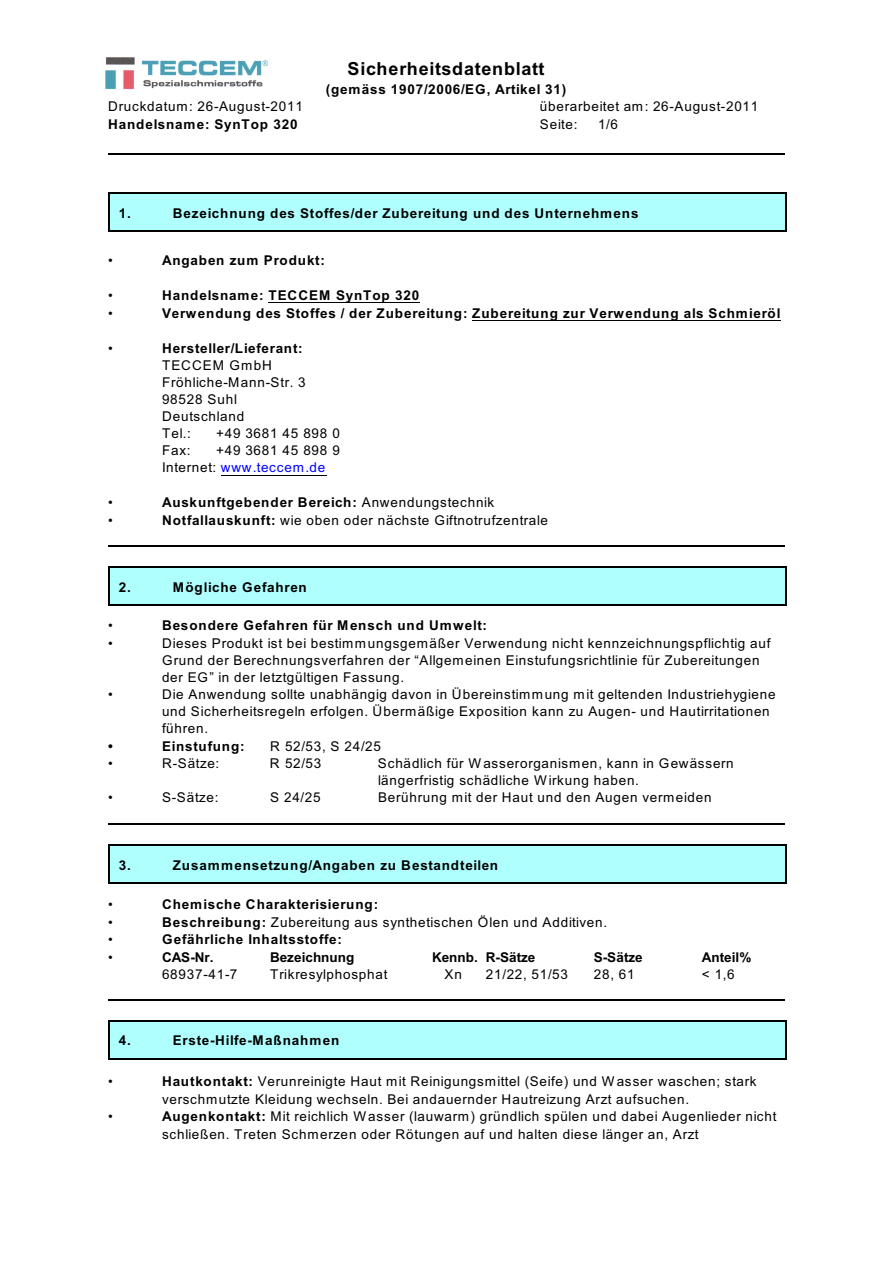
<style>
.page{position:relative;width:894px;height:1263px;background:#fff}
.page>*{position:absolute;margin:0;border:0;box-sizing:border-box;transform-origin:0 0}
.t1{font:700 18px "Arial";letter-spacing:.04em;color:#000}
.t2{font:13.5px/17.1px "Arial";letter-spacing:.06em;color:#000}
.t3{font:700 13.5px "Arial";letter-spacing:.06em;color:#000}
.t4{font:700 13.5px "Arial";letter-spacing:.005em;color:#000}
.s1{color:#00f}
.s2{font-weight:400}
.s3{font-weight:700}
</style>
<div class="page">
<hr style="left:108px;top:153px;width:677px;height:1px;background:#000">
<img style="left:106px;top:57px;width:162px;height:32px">
<div style="left:108px;top:193px;width:679px;height:38px;background:#b0ffff"></div>
<hr style="left:108px;top:193px;width:2px;height:38px;background:#000">
<hr style="left:786px;top:193px;width:1px;height:38px;background:#000">
<hr style="left:108px;top:193px;width:679px;height:1px;background:#000">
<hr style="left:108px;top:230px;width:679px;height:1px;background:#000">
<hr style="left:268px;top:302px;width:152px;height:1px;background:#000">
<hr style="left:472px;top:320px;width:309px;height:1px;background:#000">
<hr style="left:221px;top:475px;width:105px;height:1px;background:#000">
<hr style="left:108px;top:545px;width:677px;height:2px;background:#000">
<hr style="left:108px;top:823px;width:677px;height:1px;background:#000">
<hr style="left:108px;top:999px;width:677px;height:1px;background:#000">
<div style="left:108px;top:567px;width:679px;height:38px;background:#b0ffff"></div>
<hr style="left:108px;top:567px;width:2px;height:38px;background:#000">
<hr style="left:786px;top:567px;width:1px;height:38px;background:#000">
<hr style="left:108px;top:567px;width:679px;height:1px;background:#000">
<hr style="left:108px;top:604px;width:679px;height:1px;background:#000">
<div style="left:108px;top:845px;width:679px;height:38px;background:#b0ffff"></div>
<hr style="left:108px;top:845px;width:2px;height:38px;background:#000">
<hr style="left:786px;top:845px;width:1px;height:38px;background:#000">
<hr style="left:108px;top:845px;width:679px;height:1px;background:#000">
<hr style="left:108px;top:882px;width:679px;height:1px;background:#000">
<div style="left:108px;top:1021px;width:679px;height:38px;background:#b0ffff"></div>
<hr style="left:108px;top:1021px;width:2px;height:38px;background:#000">
<hr style="left:786px;top:1021px;width:1px;height:38px;background:#000">
<hr style="left:108px;top:1021px;width:679px;height:1px;background:#000">
<hr style="left:108px;top:1058px;width:679px;height:1px;background:#000">
<h1 class="t1" style="left:348px;top:62px;width:199px">Sicherheitsdatenblatt</h1>
<p class="t3" style="left:326px;top:84px;width:242px">(gemäss 1907/2006/EG, Artikel 31)</p>
<p class="t2" style="left:108px;top:99px;width:196px">Druckdatum: 26-August-2011</p>
<p class="t2" style="left:540px;top:99px;width:220px">überarbeitet am: 26-August-2011</p>
<p class="t3" style="left:108px;top:119px;width:191px">Handelsname: SynTop 320</p>
<p class="t2" style="left:540px;top:117px;width:39px">Seite:</p>
<p class="t2" style="left:598px;top:117px;width:21px">1/6</p>
<p class="t3" style="left:119px;top:208px;width:14px">1.</p>
<p class="t3" style="left:173px;top:208px;width:467px">Bezeichnung des Stoffes/der Zubereitung und des Unternehmens</p>
<p class="t2" style="left:108px;top:253px;width:6px">•</p>
<p class="t3" style="left:162px;top:255px;width:164px">Angaben zum Produkt:</p>
<p class="t2" style="left:108px;top:288px;width:6px">•</p>
<p class="t3" style="left:162px;top:290px;width:259px">Handelsname: TECCEM SynTop 320</p>
<p class="t2" style="left:108px;top:306px;width:6px">•</p>
<p class="t3" style="left:162px;top:308px;width:620px">Verwendung des Stoffes / der Zubereitung: Zubereitung zur Verwendung als Schmieröl</p>
<p class="t2" style="left:108px;top:341px;width:6px">•</p>
<p class="t3" style="left:162px;top:343px;width:142px">Hersteller/Lieferant:</p>
<p class="t2" style="left:162px;top:358px;width:145px">TECCEM GmbH<br>Fröhliche-Mann-Str. 3<br>98528 Suhl<br>Deutschland<br>Tel.:</p>
<p class="t2" style="left:216px;top:426px;width:125px">+49 3681 45 898 0</p>
<p class="t2" style="left:162px;top:443px;width:179px;text-indent:54px">+49 3681 45 898 9<br>Internet: <span class="s1">www.teccem.de</span></p>
<p class="t2" style="left:162px;top:443px;width:30px">Fax:</p>
<p class="t2" style="left:108px;top:495px;width:6px">•</p>
<p class="t3" style="left:162px;top:497px;width:334px">Auskunftgebender Bereich: <span class="s2">Anwendungstechnik</span></p>
<p class="t2" style="left:108px;top:513px;width:6px">•</p>
<p class="t2" style="left:162px;top:513px;width:387px"><span class="s3">Notfallauskunft:</span> wie oben oder nächste Giftnotrufzentrale</p>
<p class="t3" style="left:119px;top:582px;width:14px">2.</p>
<p class="t3" style="left:173px;top:582px;width:136px">Mögliche Gefahren</p>
<p class="t2" style="left:108px;top:618px;width:6px">•</p>
<p class="t3" style="left:162px;top:621px;width:326px">Besondere Gefahren für Mensch und Umwelt:</p>
<p class="t2" style="left:108px;top:636px;width:6px">•</p>
<p class="t2" style="left:162px;top:636px;width:610px">Dieses Produkt ist bei bestimmungsgemäßer Verwendung nicht kennzeichnungspflichtig auf<br>Grund der Berechnungsverfahren der “Allgemeinen Einstufungsrichtlinie für Zubereitungen der EG” in der letztgültigen Fassung.</p>
<p class="t2" style="left:108px;top:687px;width:6px">•</p>
<p class="t2" style="left:162px;top:687px;width:615px">Die Anwendung sollte unabhängig davon in Übereinstimmung mit geltenden Industriehygiene und Sicherheitsregeln erfolgen. Übermäßige Exposition kann zu Augen- und Hautirritationen führen.</p>
<p class="t3" style="left:108px;top:741px;width:6px">•</p>
<p class="t3" style="left:162px;top:741px;width:84px">Einstufung:</p>
<p class="t2" style="left:270px;top:739px;width:113px">R 52/53, S 24/25</p>
<p class="t2" style="left:108px;top:756px;width:6px">•</p>
<p class="t2" style="left:162px;top:756px;width:59px">R-Sätze:</p>
<p class="t2" style="left:270px;top:756px;width:53px">R 52/53</p>
<p class="t2" style="left:378px;top:756px;width:357px">Schädlich für Wasserorganismen, kann in Gewässern längerfristig schädliche Wirkung haben.</p>
<p class="t2" style="left:108px;top:790px;width:6px">•</p>
<p class="t2" style="left:162px;top:790px;width:58px">S-Sätze:</p>
<p class="t2" style="left:270px;top:790px;width:52px">S 24/25</p>
<p class="t2" style="left:378px;top:790px;width:335px">Berührung mit der Haut und den Augen vermeiden</p>
<p class="t3" style="left:119px;top:860px;width:14px">3.</p>
<p class="t3" style="left:173px;top:860px;width:327px">Zusammensetzung/Angaben zu Bestandteilen</p>
<p class="t2" style="left:108px;top:897px;width:6px">•</p>
<p class="t3" style="left:162px;top:899px;width:218px">Chemische Charakterisierung:</p>
<p class="t2" style="left:108px;top:915px;width:6px">•</p>
<p class="t2" style="left:162px;top:915px;width:447px"><span class="s3">Beschreibung:</span> Zubereitung aus synthetischen Ölen und Additiven.</p>
<p class="t2" style="left:108px;top:932px;width:6px">•</p>
<p class="t3" style="left:162px;top:935px;width:182px">Gefährliche Inhaltsstoffe:</p>
<p class="t2" style="left:108px;top:950px;width:6px">•</p>
<p class="t3" style="left:162px;top:952px;width:53px">CAS-Nr.</p>
<p class="t4" style="left:270px;top:952px;width:86px">Bezeichnung</p>
<p class="t4" style="left:432px;top:952px;width:105px">Kennb. R-Sätze</p>
<p class="t3" style="left:594px;top:952px;width:50px">S-Sätze</p>
<p class="t3" style="left:702px;top:952px;width:51px">Anteil%</p>
<p class="t2" style="left:162px;top:967px;width:77px">68937-41-7</p>
<p class="t2" style="left:270px;top:967px;width:119px">Trikresylphosphat</p>
<p class="t2" style="left:444px;top:967px;width:19px">Xn</p>
<p class="t2" style="left:486px;top:967px;width:84px">21/22, 51/53</p>
<p class="t2" style="left:594px;top:967px;width:42px">28, 61</p>
<p class="t2" style="left:702px;top:967px;width:34px">&lt; 1,6</p>
<p class="t3" style="left:119px;top:1036px;width:14px">4.</p>
<p class="t3" style="left:173px;top:1036px;width:168px">Erste-Hilfe-Maßnahmen</p>
<p class="t2" style="left:108px;top:1074px;width:6px">•</p>
<p class="t2" style="left:162px;top:1074px;width:596px"><span class="s3">Hautkontakt:</span> Verunreinigte Haut mit Reinigungsmittel (Seife) und W asser waschen; stark verschmutzte Kleidung wechseln. Bei andauernder Hautreizung Arzt aufsuchen.</p>
<p class="t2" style="left:108px;top:1109px;width:6px">•</p>
<p class="t2" style="left:162px;top:1109px;width:616px"><span class="s3">Augenkontakt:</span> Mit reichlich Wasser (lauwarm) gründlich spülen und dabei Augenlieder nicht schließen. Treten Schmerzen oder Rötungen auf und halten diese länger an, Arzt</p>
</div>
